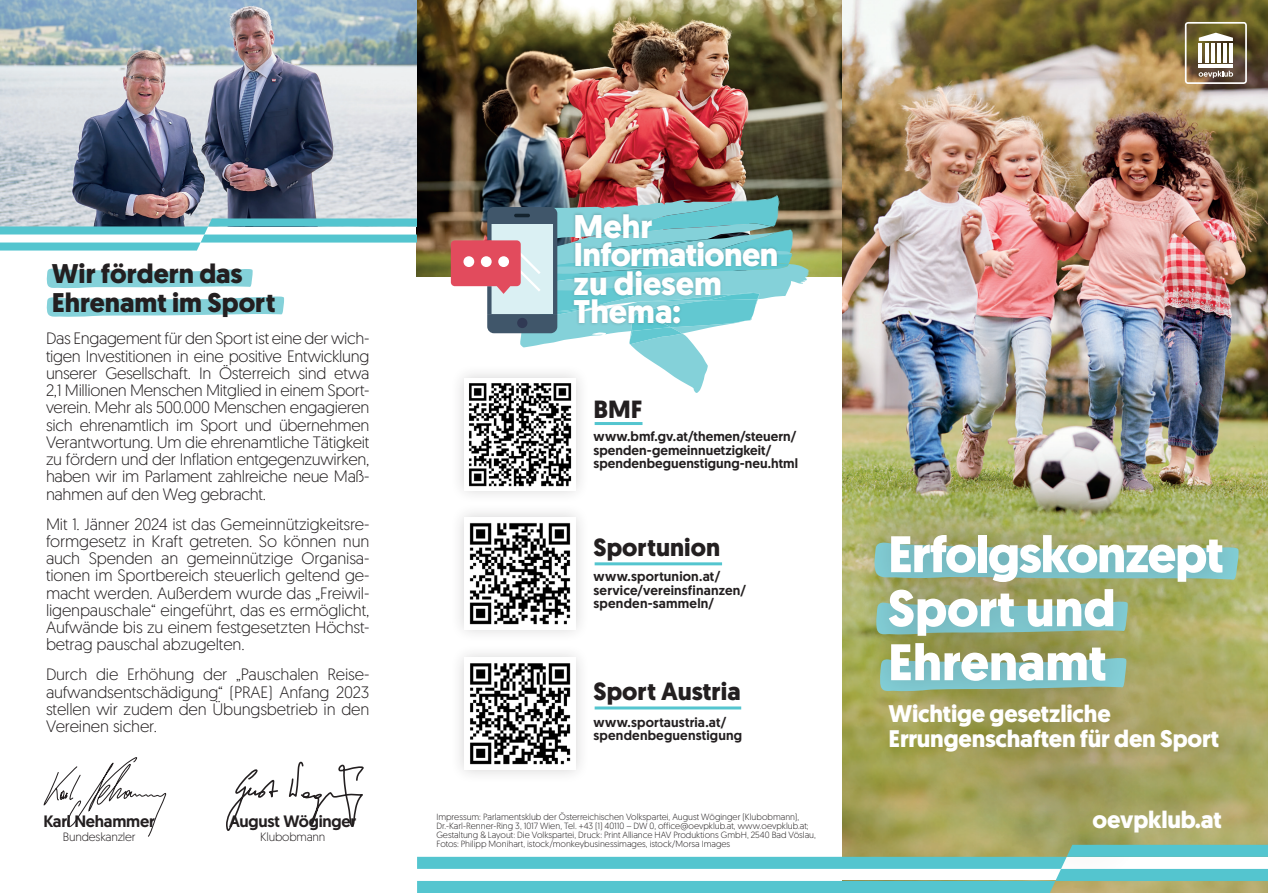
<style>
.page{position:relative;width:1268px;height:893px;background:#fff}
.page>*{position:absolute;margin:0;border:0;box-sizing:border-box;transform-origin:0 0}
.t1{font:700 51.3px/54px "Geomanist";letter-spacing:-.015em;color:#fff}
.t2{font:700 32.85px/28.5px "Geomanist";color:#fff}
.t3{font:700 27px/28.5px "Geomanist";color:#231f20}
.t4{font:700 24.9px "Geomanist";color:#231f20}
.t5{font:700 24px/25.5px "Geomanist";letter-spacing:-.01em;color:#fff}
.t6{font:300 16.5px/17.2px "Geomanist";letter-spacing:-.01em;color:#231f20;text-align:justify}
.t7{font:500 16.5px "Geomanist";letter-spacing:-.015em;color:#231f20}
.t8{font:500 13.5px/13.5px "Geomanist";letter-spacing:.01em;color:#231f20}
.t9{font:300 12px "Geomanist";letter-spacing:-.01em;color:#231f20}
.t10{font:300 9px/9px "Geomanist";color:#231f20}
</style>
<div class="page">
<img style="left:417px;top:0;width:425px;height:276px">
<img style="left:842px;top:0;width:425px;height:434px">
<hr style="left:594px;top:562px;width:128px;height:3px;background:#54c5cf">
<img style="left:0;top:0;width:417px;height:218px">
<img style="left:842px;top:434px;width:110px;height:411px">
<img style="left:952px;top:385px;width:315px;height:159px">
<svg style="left:859px;top:713px;width:120px;height:132px;background:#a5a256"></svg>
<svg style="left:979px;top:544px;width:288px;height:301px;background:#a5a260"></svg>
<svg style="left:451px;top:195px;width:357px;height:198px"></svg>
<hr style="left:514px;top:214px;width:16px;height:3px;background:#14232e;border-radius:2px">
<div style="left:517px;top:318px;width:10px;height:10px;background:#303954;border-radius:50%"></div>
<hr style="left:594px;top:422px;width:48px;height:3px;background:#54c5cf">
<hr style="left:594px;top:706px;width:147px;height:3px;background:#54c5cf">
<svg style="left:46px;top:268px;width:207px;height:20px;background:#98d8df"></svg>
<svg style="left:46px;top:296px;width:238px;height:21px"></svg>
<div style="left:858px;top:504px;width:395px;height:209px;background:#231f20;opacity:.3"></div>
<svg style="left:1184px;top:22px;width:62px;height:62px"></svg>
<div style="left:450px;top:364px;width:139px;height:140px;background:#231f20;opacity:.2"></div>
<img style="left:469px;top:383px;width:103px;height:104px">
<div style="left:449px;top:644px;width:140px;height:140px;background:#231f20;opacity:.2"></div>
<img style="left:464px;top:658px;width:111px;height:111px">
<div style="left:450px;top:503px;width:139px;height:140px;background:#231f20;opacity:.2"></div>
<img style="left:469px;top:523px;width:102px;height:102px">
<svg style="left:0;top:218px;width:417px;height:33px"></svg>
<svg style="left:226px;top:769px;width:52px;height:62px"></svg>
<svg style="left:289px;top:761px;width:75px;height:66px"></svg>
<svg style="left:43px;top:757px;width:123px;height:80px"></svg>
<svg style="left:417px;top:845px;width:850px;height:48px"></svg>
<h3 class="t3" style="left:52px;top:259px;width:225px">Wir fördern das<br>Ehrenamt im Sport</h3>
<p class="t6" style="left:46px;top:329px;width:325px">Das Engagement für den Sport ist eine der wich&shy;tigen Investitionen in eine positive Entwicklung unserer Gesellschaft. In Österreich sind etwa 2,1 Millionen Menschen Mitglied in einem Sport&shy;verein. Mehr als 500.000 Menschen engagieren sich ehrenamtlich im Sport und übernehmen Verantwortung. Um die ehrenamtliche Tätigkeit zu fördern und der Inflation entgegenzuwirken, haben wir im Parlament zahlreiche neue Maß&shy;nahmen auf den Weg gebracht.</p>
<p class="t6" style="left:46px;top:514px;width:325px">Mit 1. Jänner 2024 ist das Gemeinnützigkeitsre&shy;formgesetz in Kraft getreten. So können nun auch Spenden an gemeinnützige Organisa&shy;tionen im Sportbereich steuerlich geltend ge&shy;macht werden. Außerdem wurde das „Freiwil&shy;ligenpauschale“ eingeführt, das es ermöglicht, Aufwände bis zu einem festgesetzten Höchst&shy;betrag pauschal abzugelten.</p>
<p class="t6" style="left:46px;top:665px;width:325px">Durch die Erhöhung der „Pauschalen Reise&shy;aufwandsentschädigung“ (PRAE) Anfang 2023 stellen wir zudem den Übungsbetrieb in den Vereinen sicher.</p>
<p class="t7" style="left:43px;top:811px;width:113px">Karl Nehammer</p>
<p class="t9" style="left:63px;top:829px;width:74px">Bundeskanzler</p>
<p class="t7" style="left:229px;top:810px;width:129px">August Wöginger</p>
<p class="t9" style="left:260px;top:829px;width:67px">Klubobmann</p>
<h2 class="t2" style="left:573px;top:212px;width:206px">Mehr<br>Informationen zu diesem<br>Thema:</h2>
<h3 class="t4" style="left:593px;top:392px;width:50px">BMF</h3>
<p class="t8" style="left:593px;top:430px;width:206px">www.bmf.gv.at/themen/steuern/ spenden-gemeinnuetzigkeit/ spendenbeguenstigung-neu.html</p>
<h3 class="t4" style="left:593px;top:531px;width:128px">Sportunion</h3>
<p class="t8" style="left:593px;top:570px;width:154px">www.sportunion.at/ service/vereinsfinanzen/ spenden-sammeln/</p>
<h3 class="t4" style="left:593px;top:675px;width:148px">Sport Austria</h3>
<p class="t8" style="left:593px;top:715px;width:150px">www.sportaustria.at/ spendenbeguenstigung</p>
<h1 class="t1" style="left:887px;top:527px;width:337px">Erfolgskonzept<br>Sport und<br>Ehrenamt</h1>
<h3 class="t5" style="left:888px;top:701px;width:332px">Wichtige gesetzliche<br>Errungenschaften für den Sport</h3>
<p class="t10" style="left:436px;top:811px;width:381px">Impressum: Parlamentsklub der Österreichischen Volkspartei, August Wöginger (Klubobmann), Dr.-Karl-Renner-Ring 3, 1017 Wien, Tel. +43 (1) 40110 – DW 0, office@oevpklub.at, www.oevpklub.at; Gestaltung &amp; Layout: Die Volkspartei, Druck: Print Alliance HAV Produktions GmbH, 2540 Bad Vöslau, Fotos: Philipp Monihart, istock/monkeybusinessimages, istock/Morsa Images</p>
<h3 class="t5" style="left:1092px;top:807px;width:131px">oevpklub.at</h3>
</div>
